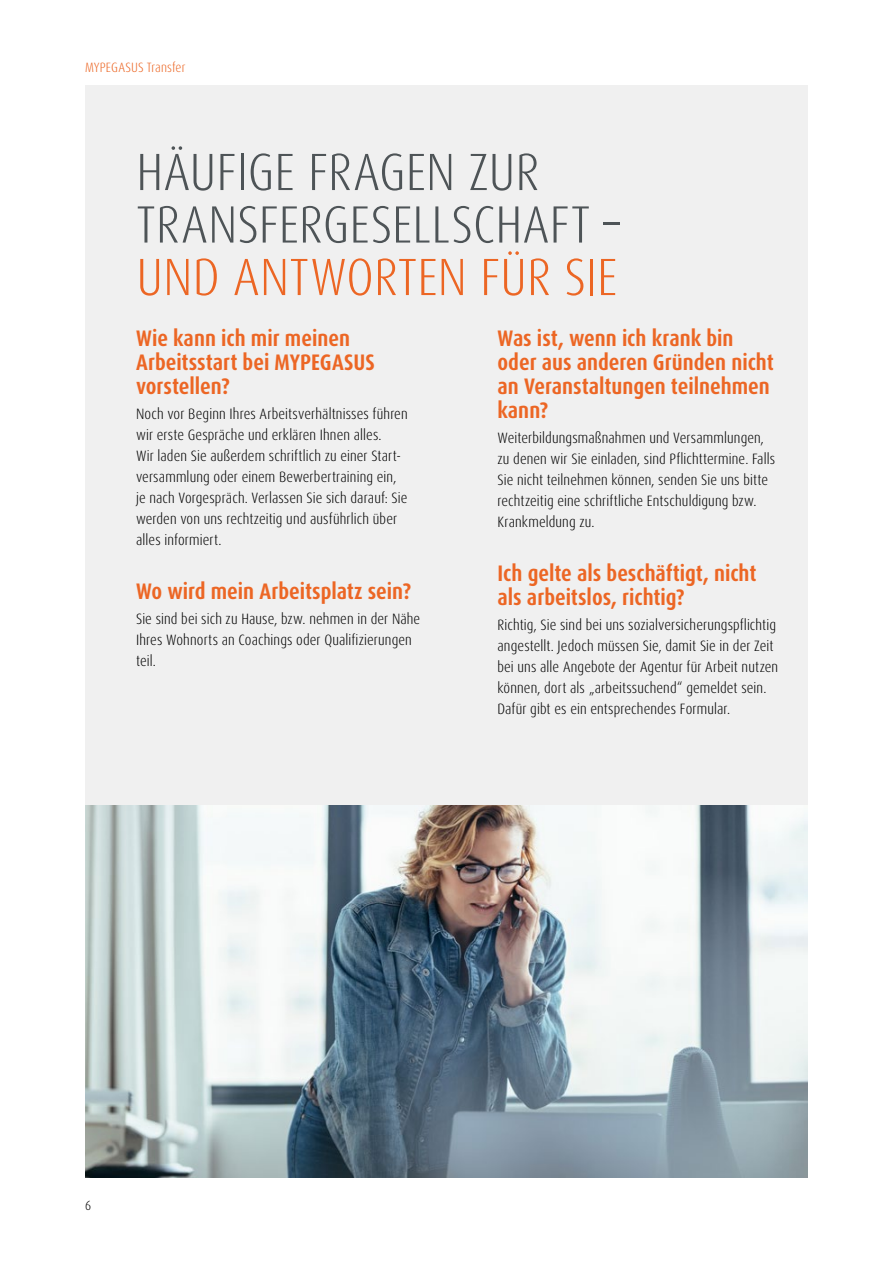
<style>
.page{position:relative;width:893px;height:1263px;background:#fff}
.page>*{position:absolute;margin:0;border:0;box-sizing:border-box;transform-origin:0 0}
.t1{font:300 condensed 52.5px/52.5px "Dax Pro";color:#4e5457}
.t2{font:300 condensed 52.5px "Dax Pro";letter-spacing:.005em;color:#ec6624}
.t3{font:700 condensed 22.5px/24px "Dax Pro";color:#ec6624}
.t4{font:300 condensed 15px/21px "Dax Pro";letter-spacing:.01em;color:#000}
.t5{font:300 condensed 13.5px "Dax Pro";letter-spacing:.01em;color:#ec6624}
.t6{font:300 condensed 13.5px "Dax Pro";color:#000}
</style>
<div class="page">
<div style="left:85px;top:85px;width:723px;height:1093px;background:#f0f0f0"></div>
<img style="left:85px;top:805px;width:723px;height:373px">
<p class="t5" style="left:85px;top:59px;width:102px">MYPEGASUS Transfer</p>
<h1 class="t1" style="left:136px;top:146px;width:485px">HÄUFIGE FRAGEN ZUR<br>TRANSFERGESELLSCHAFT –</h1>
<h1 class="t2" style="left:136px;top:243px;width:483px">UND ANTWORTEN FÜR SIE</h1>
<h2 class="t3" style="left:136px;top:326px;width:240px">Wie kann ich mir meinen<br>Arbeitsstart bei MYPEGASUS vorstellen?</h2>
<p class="t4" style="left:136px;top:403px;width:273px">Noch vor Beginn Ihres Arbeitsverhältnisses führen wir erste Gespräche und erklären Ihnen alles.<br>Wir laden Sie außerdem schriftlich zu einer Start&shy;versammlung oder einem Bewerbertraining ein, je nach Vorgespräch. Verlassen Sie sich darauf: Sie werden von uns rechtzeitig und ausführlich über alles informiert.</p>
<h2 class="t3" style="left:136px;top:579px;width:277px">Wo wird mein Arbeitsplatz sein?</h2>
<p class="t4" style="left:136px;top:608px;width:286px">Sie sind bei sich zu Hause, bzw. nehmen in der Nähe<br>Ihres Wohnorts an Coachings oder Qualifizierungen teil.</p>
<h2 class="t3" style="left:497px;top:326px;width:278px">Was ist, wenn ich krank bin oder aus anderen Gründen nicht an Veranstaltungen teilnehmen kann?</h2>
<p class="t4" style="left:497px;top:427px;width:279px">Weiterbildungsmaßnahmen und Versammlungen, zu denen wir Sie einladen, sind Pflichttermine. Falls Sie nicht teilnehmen können, senden Sie uns bitte rechtzeitig eine schriftliche Entschuldigung bzw.<br>Krankmeldung zu.</p>
<h2 class="t3" style="left:497px;top:561px;width:260px">Ich gelte als beschäftigt, nicht als arbeitslos, richtig?</h2>
<p class="t4" style="left:497px;top:614px;width:282px">Richtig, Sie sind bei uns sozialversicherungspflichtig angestellt. Jedoch müssen Sie, damit Sie in der Zeit bei uns alle Angebote der Agentur für Arbeit nutzen können, dort als „arbeitssuchend“ gemeldet sein.<br>Dafür gibt es ein entsprechendes Formular.</p>
<p class="t6" style="left:85px;top:1196px;width:8px">6</p>
</div>
